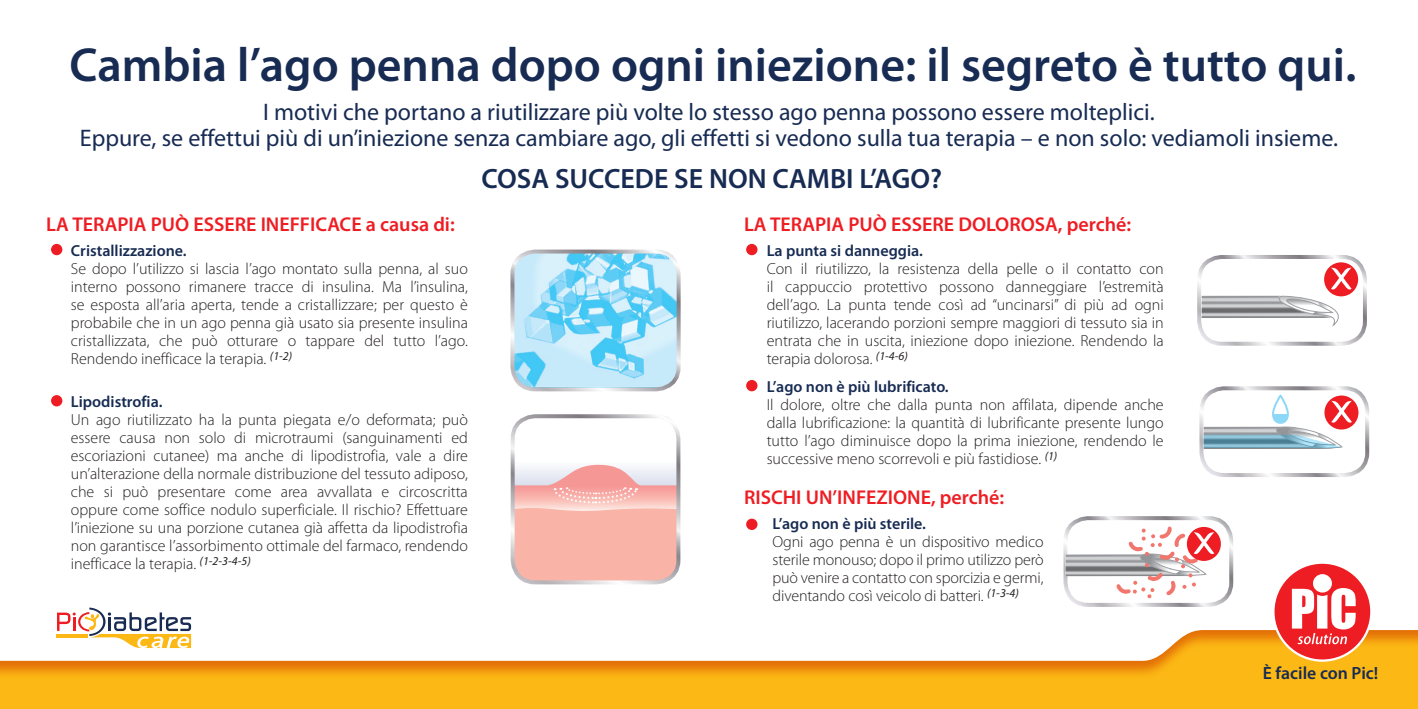
<style>
.page{position:relative;width:1418px;height:709px;background:#fff}
.page>*{position:absolute;margin:0;border:0;box-sizing:border-box;transform-origin:0 0}
.t1{font:600 48px "Myriad Pro";color:#172b53}
.t2{font:600 28px "Myriad Pro";color:#172b53}
.t3{font:24px/26px "Myriad Pro";color:#172b53;text-align:center}
.t4{font:600 20px "Myriad Pro";color:#ee1d23}
.t5{font:600 17.8px "Myriad Pro";color:#172b53}
.t6{font:300 16px/18px "Myriad Pro";color:#231f20;text-align:justify}
.t7{font:600 16px "Myriad Pro";color:#172b53}
</style>
<div class="page">
<div style="left:0;top:627px;width:1417px;height:82px;background:#de791b;opacity:.75"></div>
<svg style="left:1272px;top:561px;width:100px;height:100px"></svg>
<div style="left:1274px;top:564px;width:96px;height:95px;background:#ee1d23;border-radius:50%"></div>
<svg style="left:1291px;top:574px;width:64px;height:70px"></svg>
<svg style="left:57px;top:607px;width:134px;height:41px"></svg>
<hr style="left:57px;top:634px;width:31px;height:3px;background:#fcb814">
<img style="left:515px;top:254px;width:163px;height:134px">
<div style="left:510px;top:249px;width:170px;height:142px;border:4px solid #fff;border-radius:23px"></div>
<svg style="left:515px;top:419px;width:163px;height:162px"></svg>
<div style="left:510px;top:414px;width:170px;height:170px;border:4px solid #fff;border-radius:23px"></div>
<div style="left:1063px;top:516px;width:170px;height:91px;border:4px solid #fff;border-radius:23px"></div>
<img style="left:1063px;top:544px;width:53px;height:40px">
<div style="left:1197px;top:255px;width:169px;height:91px;border:4px solid #fff;border-radius:23px"></div>
<div style="left:1323px;top:262px;width:35px;height:34px;background:#ee1d23;border-radius:50%"></div>
<svg style="left:1331px;top:267px;width:20px;height:23px"></svg>
<img style="left:1199px;top:286px;width:141px;height:40px">
<svg style="left:1277px;top:296px;width:67px;height:30px"></svg>
<div style="left:51px;top:244px;width:11px;height:11px;background:#ee1d23;border-radius:50%"></div>
<div style="left:51px;top:395px;width:11px;height:11px;background:#ee1d23;border-radius:50%"></div>
<div style="left:746px;top:244px;width:11px;height:11px;background:#ee1d23;border-radius:50%"></div>
<div style="left:746px;top:380px;width:11px;height:11px;background:#ee1d23;border-radius:50%"></div>
<div style="left:746px;top:518px;width:11px;height:12px;background:#ee1d23;border-radius:50%"></div>
<div style="left:1199px;top:386px;width:170px;height:91px;border:4px solid #fff;border-radius:23px"></div>
<img style="left:1200px;top:417px;width:4px;height:40px">
<div style="left:1324px;top:395px;width:34px;height:34px;background:#ee1d23;border-radius:50%"></div>
<svg style="left:1203px;top:395px;width:148px;height:55px"></svg>
<div style="left:1186px;top:527px;width:34px;height:34px;background:#ee1d23;border-radius:50%"></div>
<svg style="left:1116px;top:526px;width:98px;height:72px"></svg>
<h1 class="t1" style="left:70px;top:39px;width:1288px">Cambia l’ago penna dopo ogni iniezione: il segreto è tutto qui.</h1>
<h3 class="t3" style="left:80px;top:99px;width:1259px">I motivi che portano a riutilizzare più volte lo stesso ago penna possono essere molteplici.<br>Eppure, se effettui più di un’iniezione senza cambiare ago, gli effetti si vedono sulla tua terapia – e non solo: vediamoli insieme.</h3>
<h2 class="t2" style="left:481px;top:163px;width:462px">COSA SUCCEDE SE NON CAMBI L’AGO?</h2>
<p class="t4" style="left:46px;top:213px;width:410px">LA TERAPIA PUÒ ESSERE INEFFICACE a causa di:</p>
<p class="t4" style="left:744px;top:213px;width:388px">LA TERAPIA PUÒ ESSERE DOLOROSA, perché:</p>
<p class="t7" style="left:71px;top:242px;width:117px">Cristallizzazione.</p>
<p class="t6" style="left:71px;top:260px;width:398px">Se dopo l’utilizzo si lascia l’ago montato sulla penna, al suo interno possono rimanere tracce di insulina. Ma l’insulina, se esposta all’aria aperta, tende a cristallizzare; per questo è probabile che in un ago penna già usato sia presente insulina cristallizzata, che può otturare o tappare del tutto l’ago.<br>Rendendo inefficace la terapia. <sup>(1-2)</sup></p>
<p class="t7" style="left:71px;top:393px;width:93px">Lipodistrofia.</p>
<p class="t6" style="left:71px;top:411px;width:398px">Un ago riutilizzato ha la punta piegata e/o deformata; può essere causa non solo di microtraumi (sanguinamenti ed escoriazioni cutanee) ma anche di lipodistrofia, vale a dire un’alterazione della normale distribuzione del tessuto adiposo, che si può presentare come area avvallata e circoscritta oppure come soffice nodulo superficiale. Il rischio? Effettuare l’iniezione su una porzione cutanea già affetta da lipodistrofia non garantisce l’assorbimento ottimale del farmaco, rendendo inefficace la terapia. <sup>(1-2-3-4-5)</sup></p>
<p class="t7" style="left:766px;top:242px;width:158px">La punta si danneggia.</p>
<p class="t6" style="left:766px;top:260px;width:398px">Con il riutilizzo, la resistenza della pelle o il contatto con il cappuccio protettivo possono danneggiare l’estremità dell’ago. La punta tende così ad “uncinarsi” di più ad ogni riutilizzo, lacerando porzioni sempre maggiori di tessuto sia in entrata che in uscita, iniezione dopo iniezione. Rendendo la terapia dolorosa. <sup>(1-4-6)</sup></p>
<p class="t7" style="left:766px;top:378px;width:183px">L’ago non è più lubrificato.</p>
<p class="t6" style="left:766px;top:396px;width:398px">Il dolore, oltre che dalla punta non affilata, dipende anche dalla lubrificazione: la quantità di lubrificante presente lungo tutto l’ago diminuisce dopo la prima iniezione, rendendo le successive meno scorrevoli e più fastidiose. <sup>(1)</sup></p>
<p class="t4" style="left:744px;top:485px;width:262px">RISCHI UN’INFEZIONE, perché:</p>
<p class="t7" style="left:772px;top:514px;width:155px">L’ago non è più sterile.</p>
<p class="t6" style="left:772px;top:533px;width:273px">Ogni ago penna è un dispositivo medico sterile monouso; dopo il primo utilizzo però può venire a contatto con sporcizia e germi, diventando così veicolo di batteri. <sup>(1-3-4)</sup></p>
<p class="t5" style="left:1262px;top:663px;width:117px">È facile con Pic!</p>
</div>
